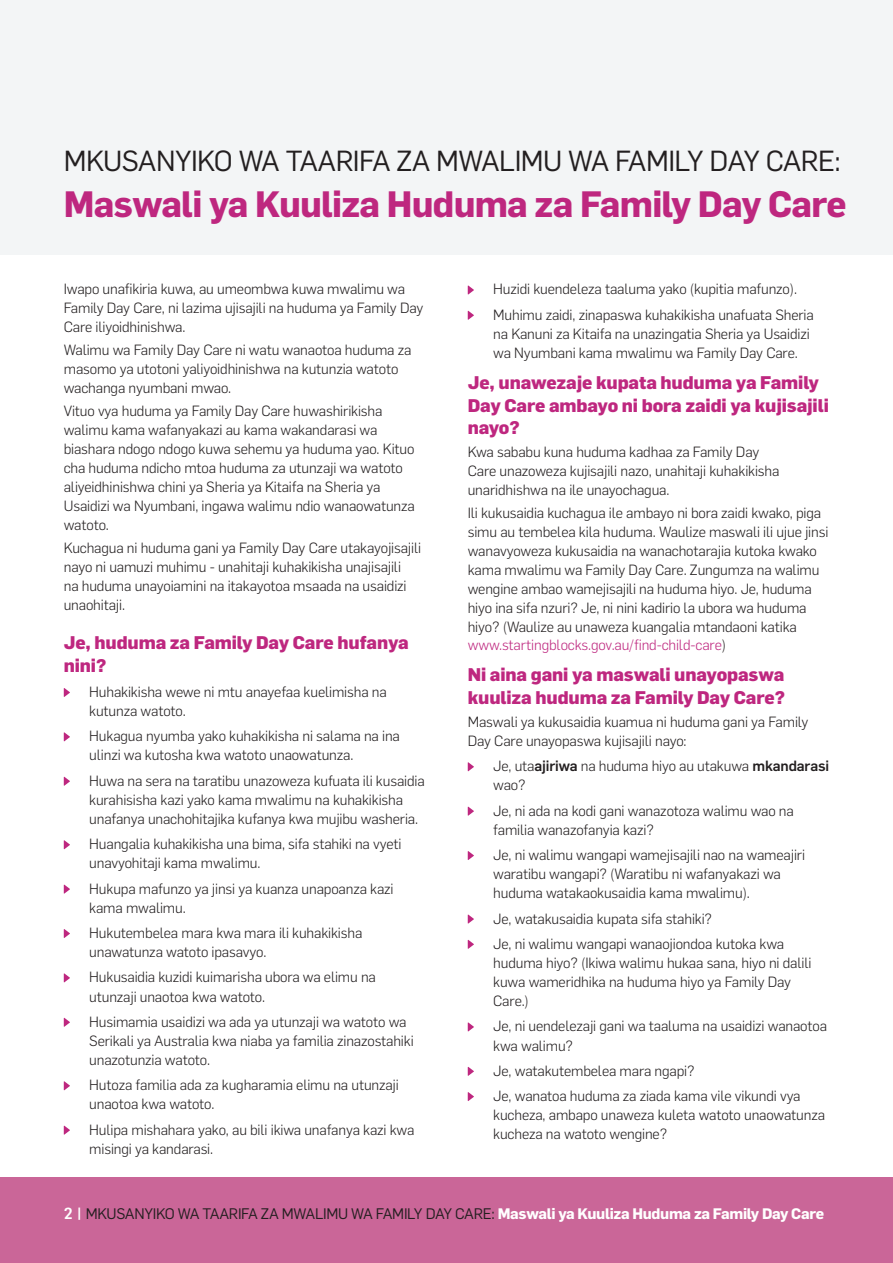
<style>
.page{position:relative;width:893px;height:1263px;background:#fff}
.page>*{position:absolute;margin:0;border:0;box-sizing:border-box;transform-origin:0 0}
.t1{font:700 36px "Flama";letter-spacing:-.02em;color:#be277f}
.t2{font:28.5px "Flama";letter-spacing:-.02em;color:#231f20}
._03_sub-header{font:800 18px/22.5px "Flama";letter-spacing:-.005em;color:#be277f}
.t3{font:15px "Flama";letter-spacing:-.02em;color:#231f20}
.body_copy{font:300 14.55px/18.9px "Flama";letter-spacing:-.01em;color:#231f20}
.s1{color:#be277f}
.s2{font-weight:500}
.s3{font-weight:500;font-size:15.75px;color:#fff}
.s4{font-weight:700;color:#fff}
</style>
<div class="page">
<div style="left:0;top:0;width:893px;height:255px;background:#f3f5f6"></div>
<svg style="left:64px;top:688px;width:6px;height:9px"></svg>
<svg style="left:64px;top:732px;width:6px;height:9px"></svg>
<svg style="left:64px;top:777px;width:6px;height:9px"></svg>
<svg style="left:64px;top:840px;width:6px;height:9px"></svg>
<svg style="left:64px;top:884px;width:6px;height:10px"></svg>
<svg style="left:64px;top:929px;width:6px;height:9px"></svg>
<svg style="left:64px;top:973px;width:6px;height:9px"></svg>
<svg style="left:64px;top:1018px;width:6px;height:9px"></svg>
<svg style="left:64px;top:1081px;width:6px;height:9px"></svg>
<svg style="left:64px;top:1125px;width:6px;height:10px"></svg>
<svg style="left:468px;top:285px;width:6px;height:10px"></svg>
<svg style="left:468px;top:311px;width:6px;height:9px"></svg>
<svg style="left:468px;top:762px;width:6px;height:9px"></svg>
<svg style="left:468px;top:806px;width:6px;height:10px"></svg>
<svg style="left:468px;top:851px;width:6px;height:9px"></svg>
<svg style="left:468px;top:914px;width:6px;height:10px"></svg>
<svg style="left:468px;top:940px;width:6px;height:9px"></svg>
<svg style="left:468px;top:1022px;width:6px;height:9px"></svg>
<svg style="left:468px;top:1067px;width:6px;height:9px"></svg>
<svg style="left:468px;top:1092px;width:6px;height:9px"></svg>
<div style="left:0;top:1178px;width:893px;height:85px;background:#ca6698"></div>
<p class="t2" style="left:64px;top:141px;width:779px">MKUSANYIKO WA TAARIFA ZA MWALIMU WA FAMILY DAY CARE:</p>
<p class="t1" style="left:64px;top:178px;width:784px">Maswali ya Kuuliza Huduma za Family Day Care</p>
<p class="body_copy" style="left:64px;top:279px;width:361px">Iwapo unafikiria kuwa, au umeombwa kuwa mwalimu wa<br>Family Day Care, ni lazima ujisajili na huduma ya Family Day<br>Care iliyoidhinishwa.</p>
<p class="body_copy" style="left:64px;top:340px;width:349px">Walimu wa Family Day Care ni watu wanaotoa huduma za masomo ya utotoni yaliyoidhinishwa na kutunzia watoto wachanga nyumbani mwao.</p>
<p class="body_copy" style="left:64px;top:401px;width:353px">Vituo vya huduma ya Family Day Care huwashirikisha walimu kama wafanyakazi au kama wakandarasi wa biashara ndogo ndogo kuwa sehemu ya huduma yao. Kituo cha huduma ndicho mtoa huduma za utunzaji wa watoto aliyeidhinishwa chini ya Sheria ya Kitaifa na Sheria ya Usaidizi wa Nyumbani, ingawa walimu ndio wanaowatunza watoto.</p>
<p class="body_copy" style="left:64px;top:538px;width:359px">Kuchagua ni huduma gani ya Family Day Care utakayojisajili nayo ni uamuzi muhimu - unahitaji kuhakikisha unajisajili<br>na huduma unayoiamini na itakayotoa msaada na usaidizi unaohitaji.</p>
<p class="_03_sub-header" style="left:64px;top:630px;width:346px">Je, huduma za Family Day Care hufanya nini?</p>
<p class="body_copy" style="left:89px;top:681px;width:299px">Huhakikisha wewe ni mtu anayefaa kuelimisha na kutunza watoto.</p>
<p class="body_copy" style="left:89px;top:726px;width:312px">Hukagua nyumba yako kuhakikisha ni salama na ina ulinzi wa kutosha kwa watoto unaowatunza.</p>
<p class="body_copy" style="left:89px;top:770px;width:337px">Huwa na sera na taratibu unazoweza kufuata ili kusaidia kurahisisha kazi yako kama mwalimu na kuhakikisha unafanya unachohitajika kufanya kwa mujibu washeria.</p>
<p class="body_copy" style="left:89px;top:834px;width:314px">Huangalia kuhakikisha una bima, sifa stahiki na vyeti unavyohitaji kama mwalimu.</p>
<p class="body_copy" style="left:89px;top:878px;width:306px">Hukupa mafunzo ya jinsi ya kuanza unapoanza kazi kama mwalimu.</p>
<p class="body_copy" style="left:89px;top:922px;width:275px">Hukutembelea mara kwa mara ili kuhakikisha unawatunza watoto ipasavyo.</p>
<p class="body_copy" style="left:89px;top:967px;width:288px">Hukusaidia kuzidi kuimarisha ubora wa elimu na utunzaji unaotoa kwa watoto.</p>
<p class="body_copy" style="left:89px;top:1011px;width:326px">Husimamia usaidizi wa ada ya utunzaji wa watoto wa<br>Serikali ya Australia kwa niaba ya familia zinazostahiki unazotunzia watoto.</p>
<p class="body_copy" style="left:89px;top:1075px;width:311px">Hutoza familia ada za kugharamia elimu na utunzaji unaotoa kwa watoto.</p>
<p class="body_copy" style="left:89px;top:1119px;width:327px">Hulipa mishahara yako, au bili ikiwa unafanya kazi kwa misingi ya kandarasi.</p>
<p class="body_copy" style="left:493px;top:279px;width:305px">Huzidi kuendeleza taaluma yako (kupitia mafunzo).</p>
<p class="body_copy" style="left:493px;top:304px;width:322px">Muhimu zaidi, zinapaswa kuhakikisha unafuata Sheria na Kanuni za Kitaifa na unazingatia Sheria ya Usaidizi wa Nyumbani kama mwalimu wa Family Day Care.</p>
<p class="_03_sub-header" style="left:468px;top:370px;width:363px">Je, unawezaje kupata huduma ya Family<br>Day Care ambayo ni bora zaidi ya kujisajili nayo?</p>
<p class="body_copy" style="left:468px;top:442px;width:313px">Kwa sababu kuna huduma kadhaa za Family Day<br>Care unazoweza kujisajili nazo, unahitaji kuhakikisha unaridhishwa na ile unayochagua.</p>
<p class="body_copy" style="left:468px;top:503px;width:362px">Ili kukusaidia kuchagua ile ambayo ni bora zaidi kwako, piga simu au tembelea kila huduma. Waulize maswali ili ujue jinsi wanavyoweza kukusaidia na wanachotarajia kutoka kwako kama mwalimu wa Family Day Care. Zungumza na walimu wengine ambao wamejisajili na huduma hiyo. Je, huduma hiyo ina sifa nzuri? Je, ni nini kadirio la ubora wa huduma hiyo? (Waulize au unaweza kuangalia mtandaoni katika <span class="s1">www.startingblocks.gov.au/find-child-care</span>)</p>
<p class="_03_sub-header" style="left:468px;top:662px;width:319px">Ni aina gani ya maswali unayopaswa kuuliza huduma za Family Day Care?</p>
<p class="body_copy" style="left:468px;top:712px;width:342px">Maswali ya kukusaidia kuamua ni huduma gani ya Family<br>Day Care unayopaswa kujisajili nayo:</p>
<p class="body_copy" style="left:493px;top:756px;width:337px">Je, uta<span class="s2">ajiriwa</span> na huduma hiyo au utakuwa <span class="s2">mkandarasi </span>wao?</p>
<p class="body_copy" style="left:493px;top:800px;width:302px">Je, ni ada na kodi gani wanazotoza walimu wao na familia wanazofanyia kazi?</p>
<p class="body_copy" style="left:493px;top:844px;width:313px">Je, ni walimu wangapi wamejisajili nao na wameajiri waratibu wangapi? (Waratibu ni wafanyakazi wa huduma watakaokusaidia kama mwalimu).</p>
<p class="body_copy" style="left:493px;top:908px;width:220px">Je, watakusaidia kupata sifa stahiki?</p>
<p class="body_copy" style="left:493px;top:933px;width:320px">Je, ni walimu wangapi wanaojiondoa kutoka kwa huduma hiyo? (Ikiwa walimu hukaa sana, hiyo ni dalili kuwa wameridhika na huduma hiyo ya Family Day Care.)</p>
<p class="body_copy" style="left:493px;top:1016px;width:335px">Je, ni uendelezaji gani wa taaluma na usaidizi wanaotoa kwa walimu?</p>
<p class="body_copy" style="left:493px;top:1060px;width:203px">Je, watakutembelea mara ngapi?</p>
<p class="body_copy" style="left:493px;top:1085px;width:333px">Je, wanatoa huduma za ziada kama vile vikundi vya kucheza, ambapo unaweza kuleta watoto unaowatunza kucheza na watoto wengine?</p>
<p class="t3" style="left:64px;top:1203px;width:762px"><span class="s3">2 |</span> MKUSANYIKO WA TAARIFA ZA MWALIMU WA FAMILY DAY CARE: <span class="s4">Maswali ya Kuuliza Huduma za Family Day Care</span></p>
</div>
